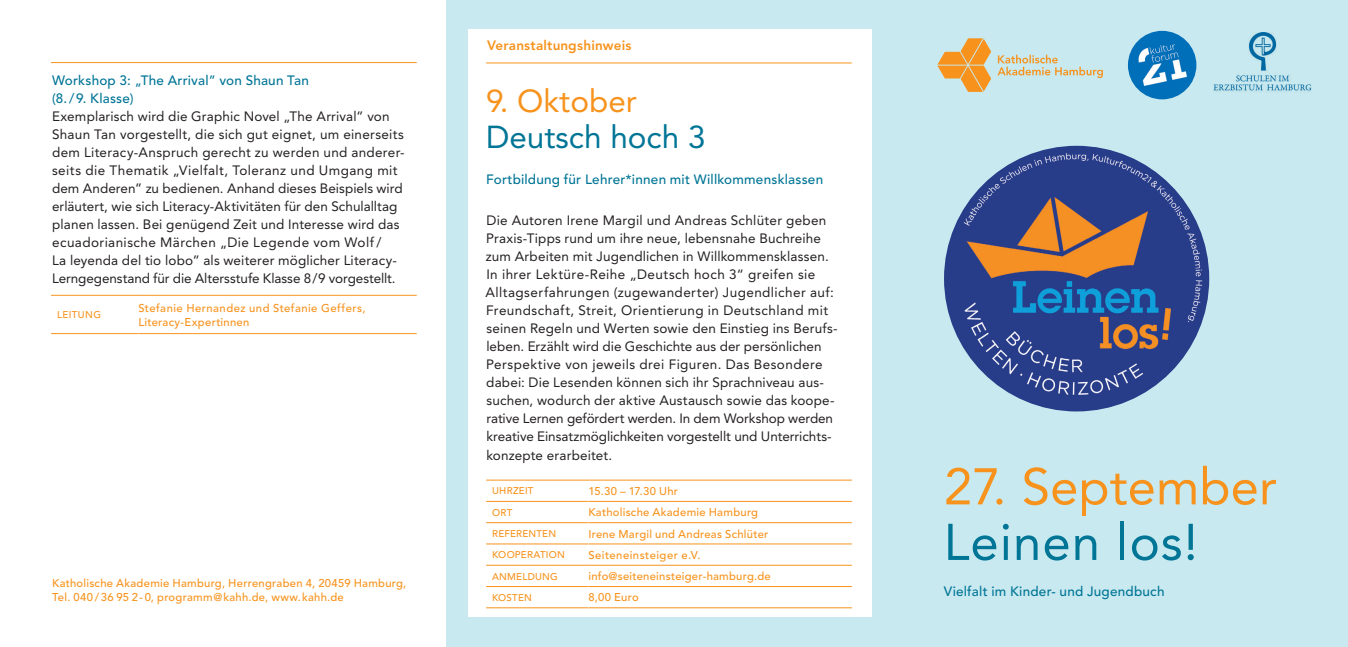
<style>
.page{position:relative;width:1348px;height:647px;background:#fff}
.page>*{position:absolute;margin:0;border:0;box-sizing:border-box;transform-origin:0 0}
.t1{font:51px "Avenir";color:#f7931d}
.t2{font:51px "Avenir";letter-spacing:.02em;color:#007596}
.t3{font:31.5px "Avenir";color:#007596}
.t4{font:31.5px "Avenir";color:#f7931d}
.t5{font:13.5px/18px "Avenir";letter-spacing:.015em;color:#231f20}
.t6{font:500 13.5px/18px "Avenir";letter-spacing:.015em;color:#007596}
.t7{font:800 13.5px "Avenir";letter-spacing:.015em;color:#f7931d}
.t8{font:500 11.25px/14.2px "Avenir";letter-spacing:.025em;color:#f7931d}
.t9{font:500 9.75px "Avenir";letter-spacing:.02em;color:#f7931d}
.t10{font:500 9.75px "Avenir";letter-spacing:.04em;color:#f7931d}
</style>
<div class="page">
<hr style="left:51px;top:333px;width:87px;height:1px;background:#f7931d">
<hr style="left:138px;top:333px;width:279px;height:1px;background:#f7931d">
<hr style="left:51px;top:295px;width:87px;height:1px;background:#f7931d">
<hr style="left:138px;top:295px;width:279px;height:1px;background:#f7931d">
<div style="left:446px;top:0;width:447px;height:646px;background:#c8e9ef"></div>
<div style="left:468px;top:30px;width:404px;height:587px;background:#fff"></div>
<div style="left:893px;top:0;width:455px;height:646px;background:#c8e9ef"></div>
<svg style="left:937px;top:38px;width:54px;height:54px"></svg>
<svg style="left:997px;top:55px;width:106px;height:23px"></svg>
<hr style="left:486px;top:501px;width:102px;height:1px;background:#f7931d">
<hr style="left:588px;top:501px;width:264px;height:1px;background:#f7931d">
<hr style="left:486px;top:522px;width:102px;height:1px;background:#f7931d">
<hr style="left:588px;top:522px;width:264px;height:1px;background:#f7931d">
<hr style="left:486px;top:543px;width:102px;height:1px;background:#f7931d">
<hr style="left:588px;top:543px;width:264px;height:1px;background:#f7931d">
<hr style="left:486px;top:586px;width:102px;height:1px;background:#f7931d">
<hr style="left:588px;top:586px;width:264px;height:1px;background:#f7931d">
<hr style="left:486px;top:607px;width:102px;height:1px;background:#f7931d">
<hr style="left:588px;top:607px;width:264px;height:1px;background:#f7931d">
<hr style="left:486px;top:479px;width:102px;height:1px;background:#f7931d">
<hr style="left:588px;top:479px;width:264px;height:1px;background:#f7931d">
<hr style="left:486px;top:564px;width:102px;height:1px;background:#f7931d">
<hr style="left:588px;top:564px;width:264px;height:1px;background:#f7931d">
<hr style="left:51px;top:62px;width:366px;height:1px;background:#f7931d">
<img style="left:944px;top:146px;width:265px;height:265px;border-radius:133px">
<hr style="left:486px;top:63px;width:366px;height:1px;background:#f7931d">
<img style="left:1128px;top:31px;width:68px;height:68px;border-radius:34px">
<img style="left:1214px;top:32px;width:98px;height:59px">
<p class="t6" style="left:52px;top:71px;width:258px">Workshop 3: „The Arrival” von Shaun Tan (8. /9. Klasse)</p>
<p class="t5" style="left:52px;top:107px;width:354px">Exemplarisch wird die Graphic Novel „The Arrival” von Shaun Tan vorgestellt, die sich gut eignet, um einerseits dem Literacy-Anspruch gerecht zu werden und anderer&shy;seits die Thematik „Vielfalt, Toleranz und Umgang mit dem Anderen” zu bedienen. Anhand dieses Beispiels wird erläutert, wie sich Literacy-Aktivitäten für den Schulalltag planen lassen. Bei genügend Zeit und Interesse wird das ecuadorianische Märchen „Die Legende vom Wolf /<br>La leyenda del tio lobo” als weiterer möglicher Literacy-Lerngegenstand für die Altersstufe Klasse 8/9 vorgestellt.</p>
<p class="t10" style="left:57px;top:309px;width:45px">Leitung</p>
<p class="t8" style="left:138px;top:301px;width:229px">Stefanie Hernandez und Stefanie Geffers,<br>Literacy-Expertinnen</p>
<p class="t8" style="left:52px;top:576px;width:356px">Katholische Akademie Hamburg, Herrengraben 4, 20459 Hamburg,<br>Tel. 040 / 36 95 2 - 0, programm@kahh.de, www.kahh.de</p>
<p class="t7" style="left:487px;top:37px;width:146px">Veranstaltungshinweis</p>
<h2 class="t4" style="left:486px;top:83px;width:152px">9. Oktober</h2>
<h2 class="t3" style="left:486px;top:119px;width:221px">Deutsch hoch 3</h2>
<p class="t6" style="left:486px;top:171px;width:339px">Fortbildung für Lehrer*innen mit Willkommensklassen</p>
<p class="t5" style="left:485px;top:211px;width:354px">Die Autoren Irene Margil und Andreas Schlüter geben Praxis-Tipps rund um ihre neue, lebensnahe Buchreihe zum Arbeiten mit Jugendlichen in Willkommensklassen.<br>In ihrer Lektüre-Reihe „Deutsch hoch 3“ greifen sie Alltagserfahrungen (zugewanderter) Jugendlicher auf:<br>Freundschaft, Streit, Orientierung in Deutschland mit seinen Regeln und Werten sowie den Einstieg ins Berufs&shy;leben. Erzählt wird die Geschichte aus der persönlichen Perspektive von jeweils drei Figuren. Das Besondere dabei: Die Lesenden können sich ihr Sprachniveau aus&shy;suchen, wodurch der aktive Austausch sowie das koope&shy;rative Lernen gefördert werden. In dem Workshop werden kreative Einsatzmöglichkeiten vorgestellt und Unterrichts&shy;konzepte erarbeitet.</p>
<p class="t9" style="left:492px;top:485px;width:41px">uh rzeit</p>
<p class="t8" style="left:588px;top:484px;width:91px">15.30 – 17.30 Uhr</p>
<p class="t9" style="left:492px;top:506px;width:22px">ORT</p>
<p class="t8" style="left:588px;top:505px;width:171px">Katholische Akademie Hamburg</p>
<p class="t9" style="left:492px;top:527px;width:66px">Referenten</p>
<p class="t8" style="left:588px;top:526px;width:182px">I rene Margil und Andreas Schlüter</p>
<p class="t9" style="left:492px;top:549px;width:74px">Kooperation</p>
<p class="t8" style="left:588px;top:548px;width:114px">Seiteneinsteiger e.V.</p>
<p class="t9" style="left:492px;top:570px;width:67px">Anm eldung</p>
<p class="t8" style="left:588px;top:569px;width:184px">info@seiteneinsteiger-hamburg.de</p>
<p class="t9" style="left:492px;top:591px;width:14px">Kost</p>
<p class="t9" style="left:518px;top:591px;width:15px">en</p>
<p class="t8" style="left:588px;top:590px;width:52px">8,00 Euro</p>
<h1 class="t1" style="left:944px;top:457px;width:335px">27. September</h1>
<h1 class="t2" style="left:944px;top:512px;width:255px">Leinen los!</h1>
<p class="t6" style="left:944px;top:582px;width:222px">Vielfalt im Kinder- und Jugendbuch</p>
</div>
